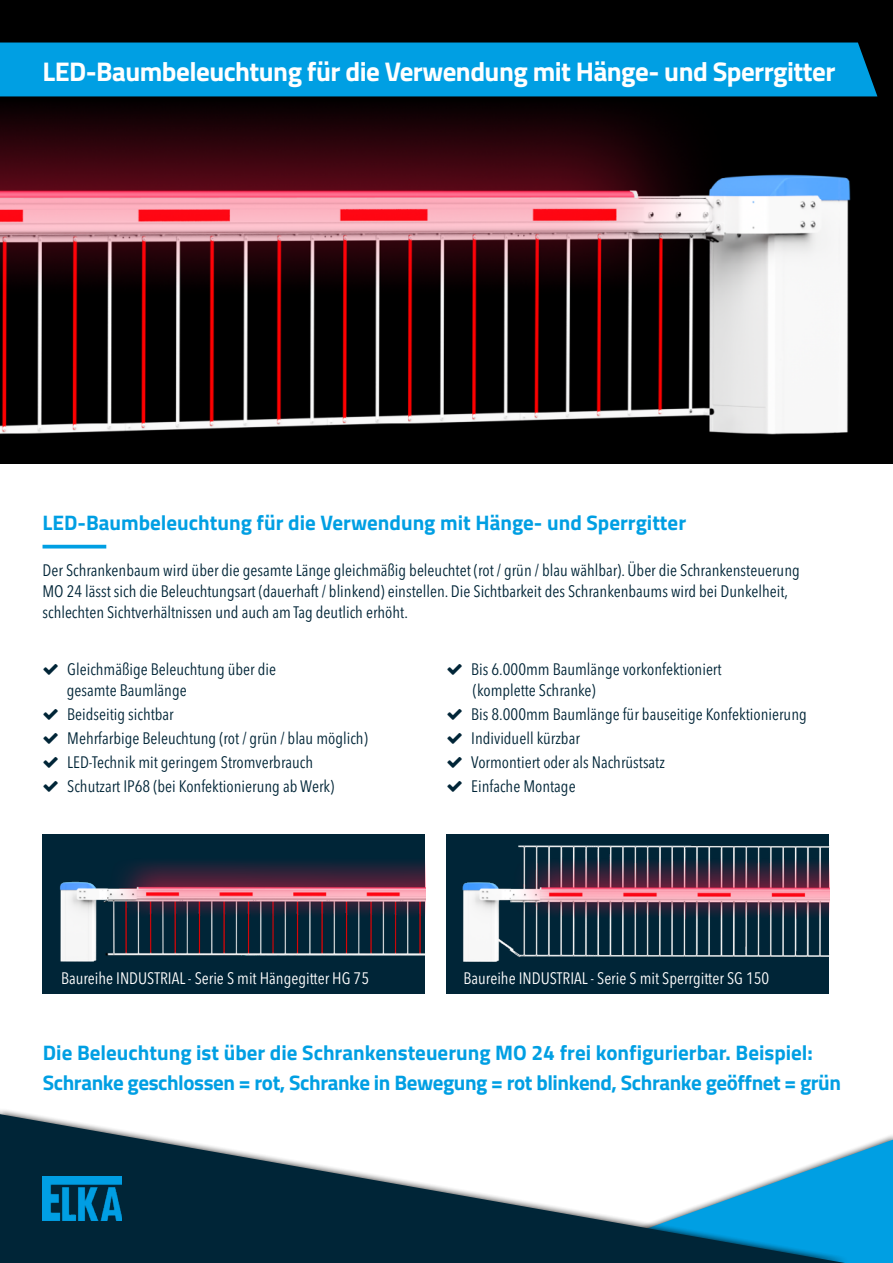
<style>
.page{position:relative;width:893px;height:1263px;background:#fff}
.page>*{position:absolute;margin:0;border:0;box-sizing:border-box;transform-origin:0 0}
.t1{font:700 27px "Titillium Web";letter-spacing:-.02em;color:#fff}
.t2{font:700 21px/30px "Titillium Web";color:#009fe3}
.t3{font:condensed 16.5px/24px "Avenir Next LT Pro";color:#002537}
.t4{font:condensed 16.5px "Avenir Next LT Pro";color:#fff}
</style>
<div class="page">
<img style="left:0;top:0;width:893px;height:463px">
<svg style="left:849px;top:1139px;width:44px;height:124px;background:#0fa3e2"></svg>
<svg style="left:0;top:1114px;width:845px;height:149px"></svg>
<img style="left:43px;top:1176px;width:79px;height:44px">
<div style="left:0;top:37px;width:883px;height:65px;background:#000;opacity:.75"></div>
<div style="left:0;top:43px;width:877px;height:53px;background:#009fe3"></div>
<hr style="left:43px;top:545px;width:63px;height:3px;background:#009fe3">
<img style="left:43px;top:834px;width:382px;height:160px">
<img style="left:446px;top:834px;width:383px;height:160px">
<h1 class="t1" style="left:43px;top:51px;width:794px">LED-Baumbeleuchtung für die Verwendung mit Hänge- und Sperrgitter</h1>
<p class="t2" style="left:43px;top:506px;width:645px">LED-Baumbeleuchtung für die Verwendung mit Hänge- und Sperrgitter</p>
<p class="t3" style="left:43px;top:560px;width:759px;line-height:21px">Der Schrankenbaum wird über die gesamte Länge gleichmäßig beleuchtet (rot / grün / blau wählbar). Über die Schrankensteuerung<br>MO 24 lässt sich die Beleuchtungsart (dauerhaft / blinkend) einstellen. Die Sichtbarkeit des Schrankenbaums wird bei Dunkelheit, schlechten Sichtverhältnissen und auch am Tag deutlich erhöht.</p>
<p class="t3" style="left:67px;top:658px;width:211px;line-height:21px">Gleichmäßige Beleuchtung über die gesamte Baumlänge</p>
<p class="t3" style="left:67px;top:702px;width:302px">Beidseitig sichtbar<br>Mehrfarbige Beleuchtung (rot / grün / blau möglich)<br>LED-Technik mit geringem Stromverbrauch Schutzart IP68 (bei Konfektionierung ab Werk)</p>
<p class="t3" style="left:471px;top:658px;width:252px;line-height:21px">Bis 6.000mm Baumlänge vorkonfektioniert (komplette Schranke)</p>
<p class="t3" style="left:471px;top:702px;width:337px">Bis 8.000mm Baumlänge für bauseitige Konfektionierung<br>Individuell kürzbar<br>Vormontiert oder als Nachrüstsatz<br>Einfache Montage</p>
<p class="t4" style="left:61px;top:968px;width:310px">Baureihe INDUSTRIAL - Serie S mit Hängegitter HG 75</p>
<p class="t4" style="left:463px;top:968px;width:307px">Baureihe INDUSTRIAL - Serie S mit Sperrgitter SG 150</p>
<p class="t2" style="left:43px;top:1037px;width:800px">Die Beleuchtung ist über die Schrankensteuerung MO 24 frei konfigurierbar. Beispiel:<br>Schranke geschlossen = rot, Schranke in Bewegung = rot blinkend, Schranke geöffnet = grün</p>
</div>
